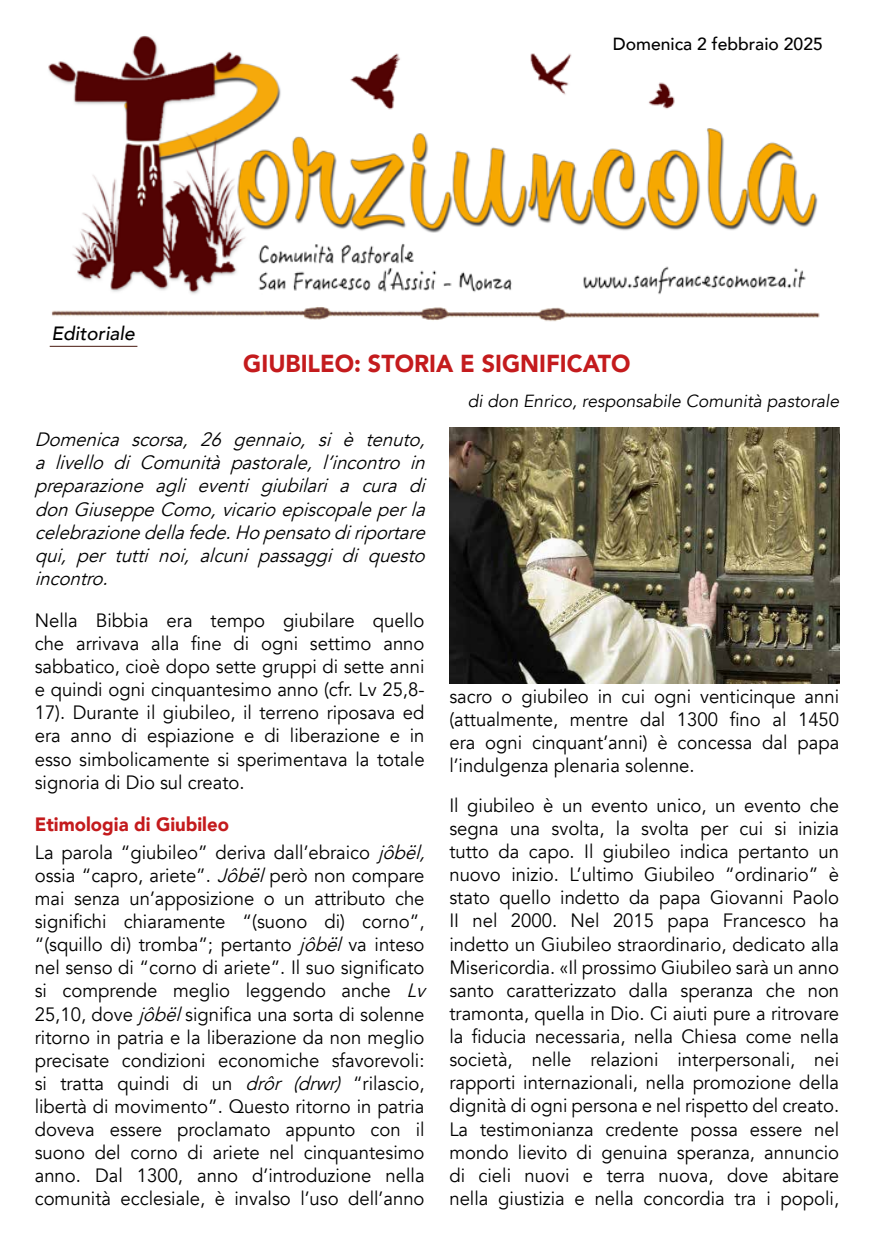
<style>
.page{position:relative;width:874px;height:1241px;background:#fff}
.page>*{position:absolute;margin:0;border:0;box-sizing:border-box;transform-origin:0 0}
.t1{font:900 24.5px "Avenir";color:#c41b1d;scale:.95 1}
.t2{font:19.25px/23.1px "Avenir";color:#000;text-align:justify;scale:.96 1}
.t3{font:italic 19.25px/23.1px "Avenir";color:#000;text-align:justify;scale:.96 1}
.t4{font:italic 500 19.07px "Avenir";color:#000}
.t5{font:italic 17.5px "Avenir";color:#000}
.t6{font:500 17.5px "Avenir";color:#000}
.s1{font-weight:900;color:#c41b1d}
.s2{font-style:italic}
</style>
<div class="page">
<img style="left:48px;top:35px;width:772px;height:287px">
<hr style="left:50px;top:346px;width:87px;height:1px;background:#47180e">
<img style="left:449px;top:427px;width:389px;height:256px">
<p class="t4" style="left:51px;top:322px;width:85px">Editoriale</p>
<p class="t6" style="left:612px;top:28px;width:211px">Domenica 2 febbraio 2025</p>
<p class="t1" style="left:243px;top:343px;width:409px">GIUBILEO: STORIA E SIGNIFICATO</p>
<p class="t5" style="left:467px;top:391px;width:373px">di don Enrico, responsabile Comunità pastorale</p>
<p class="t3" style="left:35px;top:428px;width:414px">Domenica scorsa, 26 gennaio, si è tenuto, a livello di Comunità pastorale, l’incontro in preparazione agli eventi giubilari a cura di donGiuseppeComo,vicarioepiscopaleperla celebrazionedellafede.Hopensatodiriportare qui, per tutti noi, alcuni passaggi di questo incontro.</p>
<p class="t2" style="left:35px;top:609px;width:407px">Nella Bibbia era tempo giubilare quello che arrivava alla fine di ogni settimo anno sabbatico, cioè dopo sette gruppi di sette anni e quindi ogni cinquantesimo anno (cfr. Lv 25,8- 17). Durante il giubileo, il terreno riposava ed era anno di espiazione e di liberazione e in esso simbolicamente si sperimentava la totale signoria di Dio sul creato.</p>
<p class="t2" style="left:35px;top:810px;width:414px;line-height:28px"><span class="s1">Etimologia di Giubileo<br></span>La parola “giubileo” deriva dall’ebraico <span class="s2">jôbël,</span></p>
<p class="t2" style="left:35px;top:863px;width:414px;text-align:left">ossia “capro, ariete”. <span class="s2">Jôbël</span>però non compare mai senza un’apposizione o un attributo che significhi chiaramente “(suono di) corno”, “(squillo di) tromba”; pertanto <span class="s2">jôbël</span> va inteso nel senso di “corno di ariete”. Il suo significato si comprende meglio leggendo anche <span class="s2">Lv </span>25,10, dove <span class="s2">jôbël</span>significa una sorta di solenne ritorno in patria e la liberazione da non meglio precisate condizioni economiche sfavorevoli: si tratta quindi di un <span class="s2">drôr (drwr)</span> “rilascio, libertà di movimento”. Questo ritorno in patria doveva essere proclamato appunto con il suono del corno di ariete nel cinquantesimo anno. Dal 1300, anno d’introduzione nella comunità ecclesiale, è invalso l’uso dell’anno</p>
<p class="t2" style="left:449px;top:684px;width:407px">sacro o giubileo in cui ogni venticinque anni (attualmente, mentre dal 1300 fino al 1450 era ogni cinquant’anni) è concessa dal papa l’indulgenza plenaria solenne.</p>
<p class="t2" style="left:449px;top:794px;width:407px">Il giubileo è un evento unico, un evento che segna una svolta, la svolta per cui si inizia tutto da capo. Il giubileo indica pertanto un nuovo inizio. L’ultimo Giubileo “ordinario” è stato quello indetto da papa Giovanni Paolo II nel 2000. Nel 2015 papa Francesco ha indetto un Giubileo straordinario, dedicato alla Misericordia. «Il prossimo Giubileo sarà un anno santo caratterizzato dalla speranza che non tramonta, quella in Dio. Ci aiuti pure a ritrovare la fiducia necessaria, nella Chiesa come nella società, nelle relazioni interpersonali, nei rapporti internazionali, nella promozione della dignità di ogni persona e nel rispetto del creato.<br>La testimonianza credente possa essere nel mondo lievito di genuina speranza, annuncio di cieli nuovi e terra nuova, dove abitare nella giustizia e nella concordia tra i popoli,</p>
</div>
